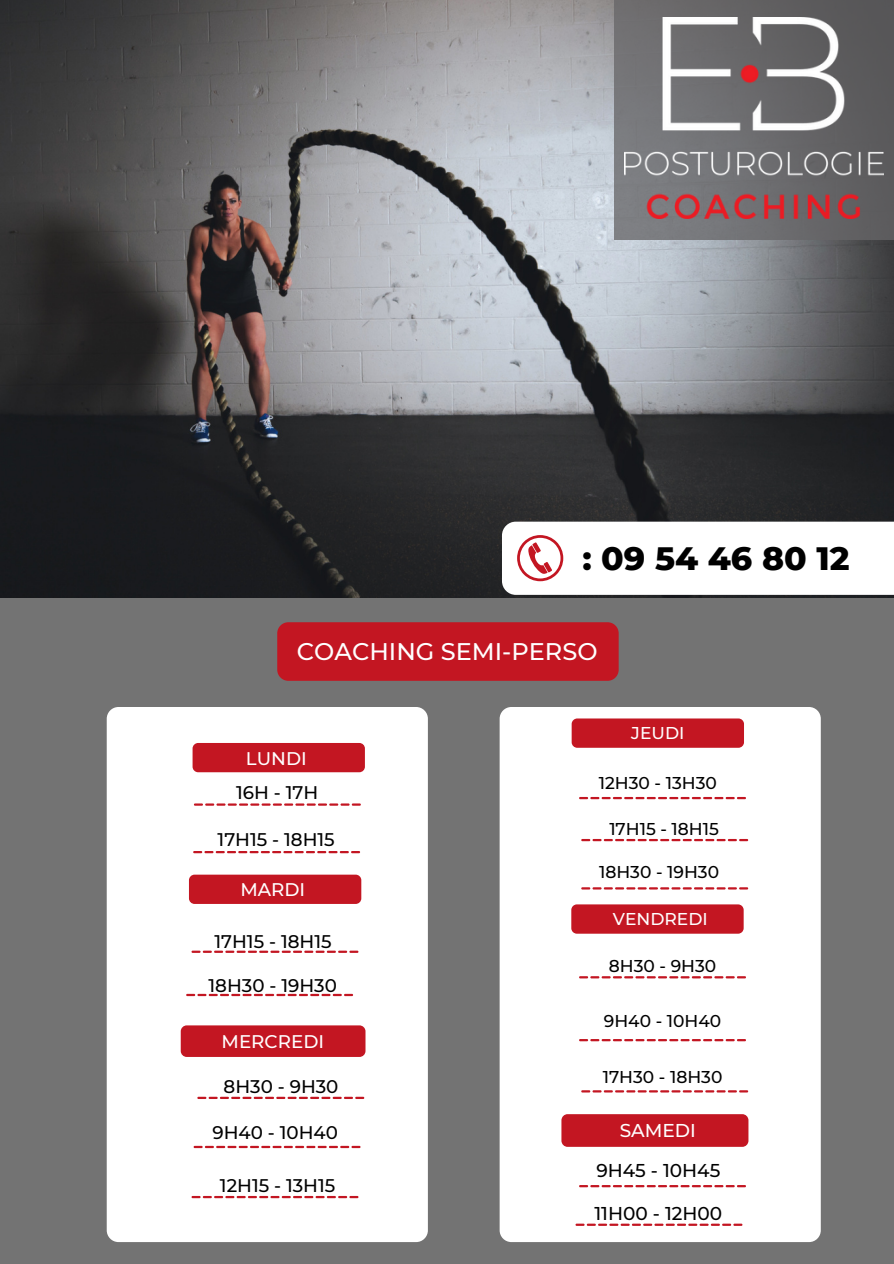
<style>
.page{position:relative;width:894px;height:1264px;background:#fff}
.page>*{position:absolute;margin:0;border:0;box-sizing:border-box;transform-origin:0 0}
.t1{font:800 33px "Montserrat";color:#000}
.t2{font:500 24px "Montserrat";color:#fff}
.t3{font:500 18.6px "Montserrat";color:#000}
.t4{font:500 18.6px "Montserrat";color:#fff}
.t5{font:500 18.3px "Montserrat";color:#000}
.t6{font:500 18.3px "Montserrat";color:#fff}
.t7{font:500 17.1px "Montserrat";color:#000}
.t8{font:500 17.1px "Montserrat";color:#fff}
</style>
<div class="page">
<div style="left:0;top:0;width:893px;height:1263px;background:#737373"></div>
<div style="left:107px;top:707px;width:321px;height:534px;background:#fff;border-radius:12px"></div>
<svg style="left:194px;top:803px;width:167px;height:2px"></svg>
<img style="left:0;top:0;width:893px;height:597px">
<div style="left:277px;top:622px;width:341px;height:58px;background:#c31622;border-radius:11px"></div>
<div style="left:499px;top:707px;width:321px;height:534px;background:#fff;border-radius:12px"></div>
<div style="left:571px;top:718px;width:172px;height:29px;background:#c31622;border-radius:6px"></div>
<div style="left:192px;top:743px;width:173px;height:29px;background:#c31622;border-radius:6px"></div>
<div style="left:189px;top:874px;width:172px;height:29px;background:#c31622;border-radius:6px"></div>
<div style="left:181px;top:1025px;width:184px;height:31px;background:#c31622;border-radius:6px"></div>
<div style="left:571px;top:904px;width:172px;height:29px;background:#c31622;border-radius:6px"></div>
<div style="left:502px;top:521px;width:391px;height:74px;background:#fff"></div>
<div style="left:614px;top:0;width:279px;height:240px;background:linear-gradient(to right,#7c7b7e,#5a5759)"></div>
<img style="left:624px;top:18px;width:259px;height:200px">
<div style="left:561px;top:1114px;width:187px;height:32px;background:#c31622;border-radius:6px"></div>
<svg style="left:193px;top:851px;width:167px;height:2px"></svg>
<svg style="left:191px;top:950px;width:167px;height:2px"></svg>
<svg style="left:186px;top:993px;width:167px;height:3px"></svg>
<svg style="left:197px;top:1096px;width:167px;height:2px"></svg>
<svg style="left:193px;top:1145px;width:167px;height:3px"></svg>
<svg style="left:191px;top:1195px;width:167px;height:3px"></svg>
<svg style="left:579px;top:797px;width:166px;height:2px"></svg>
<svg style="left:581px;top:839px;width:167px;height:2px"></svg>
<svg style="left:581px;top:887px;width:167px;height:2px"></svg>
<svg style="left:579px;top:976px;width:166px;height:2px"></svg>
<svg style="left:579px;top:1039px;width:166px;height:2px"></svg>
<svg style="left:581px;top:1090px;width:167px;height:2px"></svg>
<svg style="left:579px;top:1185px;width:166px;height:2px"></svg>
<svg style="left:575px;top:1223px;width:167px;height:2px"></svg>
<h1 class="t1" style="left:582px;top:538px;width:269px">: 09 54 46 80 12</h1>
<h2 class="t2" style="left:297px;top:637px;width:302px">COACHING SEMI-PERSO</h2>
<p class="t6" style="left:246px;top:747px;width:62px">LUNDI</p>
<p class="t8" style="left:631px;top:722px;width:55px">JEUDI</p>
<p class="t5" style="left:236px;top:781px;width:84px">16H - 17H</p>
<p class="t5" style="left:217px;top:828px;width:119px">17H15 - 18H15</p>
<p class="t6" style="left:240px;top:878px;width:66px">MARDI</p>
<p class="t5" style="left:214px;top:930px;width:119px">17H15 - 18H15</p>
<p class="t5" style="left:208px;top:974px;width:130px">18H30 - 19H30</p>
<p class="t6" style="left:221px;top:1029px;width:104px">MERCREDI</p>
<p class="t5" style="left:223px;top:1074px;width:116px">8H30 - 9H30</p>
<p class="t5" style="left:212px;top:1121px;width:127px">9H40 - 10H40</p>
<p class="t5" style="left:220px;top:1174px;width:117px">12H15 - 13H15</p>
<p class="t7" style="left:598px;top:772px;width:120px">12H30 - 13H30</p>
<p class="t7" style="left:609px;top:818px;width:111px">17H15 - 18H15</p>
<p class="t7" style="left:599px;top:861px;width:121px">18H30 - 19H30</p>
<p class="t8" style="left:612px;top:908px;width:96px">VENDREDI</p>
<p class="t7" style="left:608px;top:955px;width:109px">8H30 - 9H30</p>
<p class="t7" style="left:603px;top:1010px;width:119px">9H40 - 10H40</p>
<p class="t7" style="left:602px;top:1066px;width:121px">17H30 - 18H30</p>
<p class="t4" style="left:619px;top:1118px;width:78px">SAMEDI</p>
<p class="t3" style="left:596px;top:1159px;width:125px">9H45 - 10H45</p>
<p class="t3" style="left:594px;top:1201px;width:129px">11H00 - 12H00</p>
</div>
